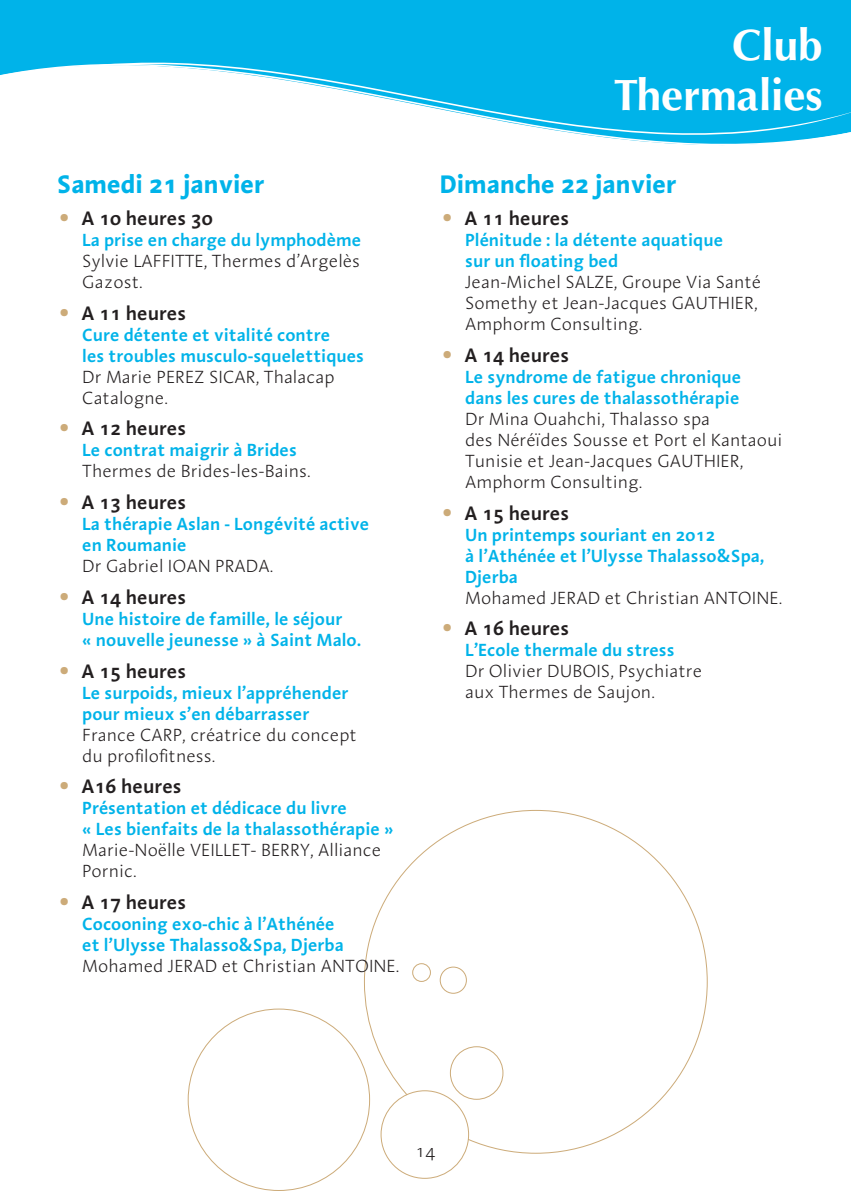
<style>
.page{position:relative;width:851px;height:1191px;background:#fff}
.page>*{position:absolute;margin:0;border:0;box-sizing:border-box;transform-origin:0 0}
.t1{font:700 44px/50px "Optima LT";color:#fff;text-align:right}
.t2{font:700 26px "Linotype Aroma";color:#00b3e9}
.t3{font:600 20px "Linotype Aroma";color:#231f20}
.t4{font:600 18px/21px "Linotype Aroma";color:#00b3e9}
.t5{font:300 18px/21px "Linotype Aroma";color:#231f20}
.s1{font-weight:300;font-size:36px;color:#ccab79}
</style>
<div class="page">
<div style="left:0;top:0;width:850px;height:62px;background:#00b3e9"></div>
<svg style="left:595px;top:136px;width:233px;height:9px"></svg>
<svg style="left:0;top:62px;width:850px;height:74px;fill:#00b3e9"></svg>
<svg style="left:363px;top:809px;width:345px;height:345px"></svg>
<svg style="left:380px;top:1093px;width:89px;height:86px"></svg>
<h2 class="t2" style="left:57px;top:175px;width:209px">Samedi 21 janvier</h2>
<p class="t3" style="left:57px;top:211px;width:158px"><span class="s1">•</span> A 10 heures 30</p>
<p class="t4" style="left:82px;top:231px;width:280px">La prise en charge du lymphodème</p>
<p class="t5" style="left:82px;top:252px;width:279px">Sylvie LAFFITTE, Thermes d’Argelès<br>Gazost.</p>
<p class="t3" style="left:57px;top:305px;width:131px"><span class="s1">•</span> A 11 heures</p>
<p class="t4" style="left:82px;top:326px;width:283px">Cure détente et vitalité contre<br>les troubles musculo-squelettiques</p>
<p class="t5" style="left:82px;top:368px;width:254px">Dr Marie PEREZ SICAR, Thalacap<br>Catalogne.</p>
<p class="t3" style="left:57px;top:421px;width:131px"><span class="s1">•</span> A 12 heures</p>
<p class="t4" style="left:82px;top:441px;width:216px">Le contrat maigrir à Brides</p>
<p class="t5" style="left:82px;top:462px;width:230px">Thermes de Brides-les-Bains.</p>
<p class="t3" style="left:57px;top:495px;width:131px"><span class="s1">•</span> A 13 heures</p>
<p class="t4" style="left:82px;top:515px;width:288px">La thérapie Aslan - Longévité active en Roumanie</p>
<p class="t5" style="left:82px;top:557px;width:192px">Dr Gabriel IOAN PRADA.</p>
<p class="t3" style="left:57px;top:589px;width:131px"><span class="s1">•</span> A 14 heures</p>
<p class="t4" style="left:82px;top:610px;width:280px">Une histoire de famille, le séjour<br>« nouvelle jeunesse » à Saint Malo.</p>
<p class="t3" style="left:57px;top:663px;width:131px"><span class="s1">•</span> A 15 heures</p>
<p class="t4" style="left:82px;top:683px;width:268px">Le surpoids, mieux l’appréhender pour mieux s’en débarrasser</p>
<p class="t5" style="left:82px;top:726px;width:276px">France CARP, créatrice du concept du profilofitness.</p>
<p class="t3" style="left:57px;top:779px;width:126px"><span class="s1">•</span> A16 heures</p>
<p class="t4" style="left:82px;top:799px;width:313px">Présentation et dédicace du livre<br>« Les bienfaits de la thalassothérapie »</p>
<p class="t5" style="left:82px;top:841px;width:300px">Marie-Noëlle VEILLET- BERRY, Alliance<br>Pornic.</p>
<p class="t3" style="left:57px;top:894px;width:131px"><span class="s1">•</span> A 17 heures</p>
<p class="t4" style="left:82px;top:915px;width:263px">Cocooning exo-chic à l’Athénée et l’Ulysse Thalasso&amp;Spa, Djerba</p>
<p class="t5" style="left:82px;top:957px;width:318px">Mohamed JERAD et Christian ANTOINE.</p>
<h1 class="t1" style="left:613px;top:23px;width:210px">Club<br>Thermalies</h1>
<h2 class="t2" style="left:439px;top:175px;width:238px">Dimanche 22 janvier</h2>
<p class="t3" style="left:439px;top:211px;width:131px"><span class="s1">•</span> A 11 heures</p>
<p class="t4" style="left:465px;top:231px;width:259px">Plénitude : la détente aquatique sur un floating bed</p>
<p class="t5" style="left:465px;top:273px;width:297px">Jean-Michel SALZE, Groupe Via Santé<br>Somethy et Jean-Jacques GAUTHIER,<br>Amphorm Consulting.</p>
<p class="t3" style="left:439px;top:347px;width:131px"><span class="s1">•</span> A 14 heures</p>
<p class="t4" style="left:465px;top:368px;width:277px">Le syndrome de fatigue chronique dans les cures de thalassothérapie</p>
<p class="t5" style="left:465px;top:410px;width:319px">Dr Mina Ouahchi, Thalasso spa<br>des Néréïdes Sousse et Port el Kantaoui<br>Tunisie et Jean-Jacques GAUTHIER,<br>Amphorm Consulting.</p>
<p class="t3" style="left:439px;top:505px;width:131px"><span class="s1">•</span> A 15 heures</p>
<p class="t4" style="left:465px;top:525px;width:301px">Un printemps souriant en 2012<br>à l’Athénée et l’Ulysse Thalasso&amp;Spa,<br>Djerba</p>
<p class="t5" style="left:465px;top:589px;width:318px">Mohamed JERAD et Christian ANTOINE.</p>
<p class="t3" style="left:439px;top:621px;width:131px"><span class="s1">•</span> A 16 heures</p>
<p class="t4" style="left:465px;top:641px;width:211px">L’Ecole thermale du stress</p>
<p class="t5" style="left:465px;top:662px;width:238px">Dr Olivier DUBOIS, Psychiatre aux Thermes de Saujon.</p>
<p class="t5" style="left:415px;top:1142px;width:21px">14</p>
</div>
